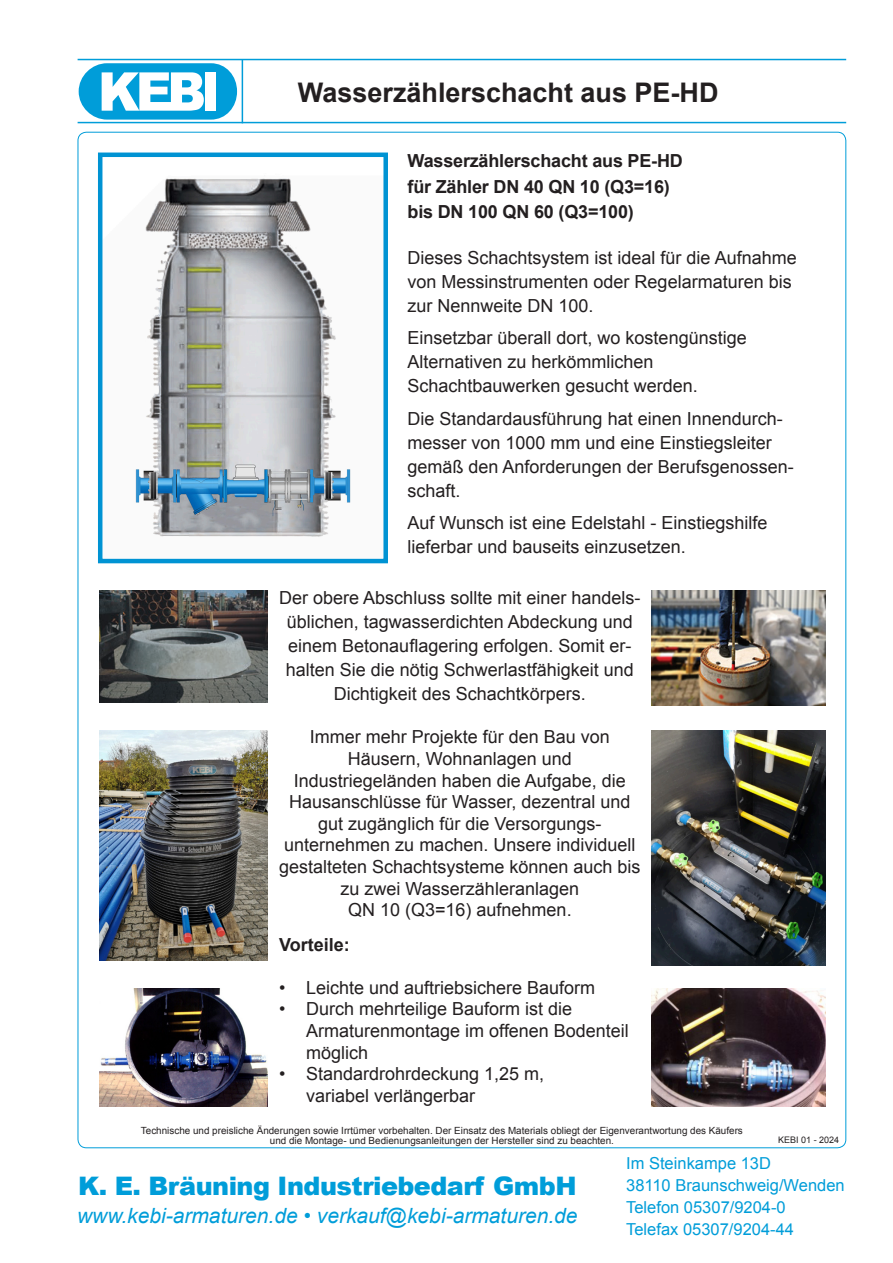
<style>
.page{position:relative;width:893px;height:1263px;background:#fff}
.page>*{position:absolute;margin:0;border:0;box-sizing:border-box;transform-origin:0 0}
.t1{font:700 27px "Arial";color:#231f20}
.t2{font:900 25.5px "Arial";letter-spacing:-.02em;color:#009dd9}
.t3{font:italic 21px "Arial";color:#009dd9}
.t4{font:18px/24px "Arial";color:#231f20}
.t5{font:700 18px/25.5px "Arial";letter-spacing:-.01em;color:#231f20}
.t6{font:16.5px/21.9px "Arial";color:#009dd9}
.t7{font:9.9px/9.9px "Arial";color:#231f20;text-align:center}
.t8{font:9px "Arial";color:#231f20}
</style>
<div class="page">
<hr style="left:78px;top:59px;width:768px;height:1px;background:#009dd9">
<hr style="left:78px;top:122px;width:768px;height:1px;background:#009dd9">
<hr style="left:242px;top:60px;width:1px;height:63px;background:#009dd9">
<div style="left:79px;top:63px;width:158px;height:57px;background:#009dd9;border-radius:28px"></div>
<div style="left:205px;top:72px;width:11px;height:39px;background:#fff"></div>
<svg style="left:102px;top:72px;width:102px;height:39px"></svg>
<img style="left:135px;top:178px;width:216px;height:359px">
<div style="left:98px;top:153px;width:290px;height:410px;border:4px solid #0093d3"></div>
<img style="left:99px;top:590px;width:169px;height:112px">
<img style="left:652px;top:590px;width:174px;height:116px">
<img style="left:99px;top:730px;width:169px;height:231px">
<img style="left:652px;top:730px;width:174px;height:236px">
<img style="left:99px;top:989px;width:169px;height:117px">
<img style="left:652px;top:989px;width:174px;height:117px">
<h1 class="t1" style="left:298px;top:82px;width:422px">Wasserzählerschacht aus PE-HD</h1>
<p class="t5" style="left:408px;top:150px;width:277px">Wasserzählerschacht aus PE-HD für Zähler DN 40 QN 10 (Q3=16) bis DN 100 QN 60 (Q3=100)</p>
<p class="t4" style="left:408px;top:247px;width:391px">Dieses Schachtsystem ist ideal für die Aufnahme von Messinstrumenten oder Regelarmaturen bis zur Nennweite DN 100.</p>
<p class="t4" style="left:408px;top:327px;width:341px">Einsetzbar überall dort, wo kostengünstige<br>Alternativen zu herkömmlichen<br>Schachtbauwerken gesucht werden.</p>
<p class="t4" style="left:408px;top:408px;width:388px">Die Standardausführung hat einen Innendurch&shy;messer von 1000 mm und eine Einstiegsleiter gemäß den Anforderungen der Berufsgenossen&shy;schaft.</p>
<p class="t4" style="left:408px;top:512px;width:361px">Auf Wunsch ist eine Edelstahl - Einstiegshilfe lieferbar und bauseits einzusetzen.</p>
<p class="t4" style="left:279px;top:587px;width:363px;text-align:center">Der obere Abschluss sollte mit einer handels&shy;üblichen, tagwasserdichten Abdeckung und einem Betonauflagering erfolgen. Somit er&shy;halten Sie die nötig Schwerlastfähigkeit und Dichtigkeit des Schachtkörpers.</p>
<p class="t4" style="left:279px;top:728px;width:363px;line-height:21.6px;text-align:center">Immer mehr Projekte für den Bau von Häusern, Wohnanlagen und Industriegeländen haben die Aufgabe, die Hausanschlüsse für Wasser, dezentral und gut zugänglich für die Versorgungs&shy;unternehmen zu machen. Unsere individuell gestalteten Schachtsysteme können auch bis zu zwei Wasserzähleranlagen<br>QN 10 (Q3=16) aufnehmen.</p>
<p class="t5" style="left:279px;top:933px;width:72px">Vorteile:</p>
<p class="t4" style="left:279px;top:977px;width:318px">• Leichte und auftriebsichere Bauform</p>
<p class="t4" style="left:306px;top:1000px;width:324px;line-height:21.6px;text-indent:-27px">• Durch mehrteilige Bauform ist die<br>Armaturenmontage im offenen Bodenteil möglich</p>
<p class="t4" style="left:306px;top:1065px;width:240px;line-height:21.6px;text-indent:-27px">• Standardrohrdeckung 1,25 m, variabel verlängerbar</p>
<p class="t7" style="left:141px;top:1127px;width:603px">Technische und preisliche Änderungen sowie Irrtümer vorbehalten. Der Einsatz des Materials obliegt der Eigenverantwortung des Käufers und die Montage- und Bedienungsanleitungen der Hersteller sind zu beachten.</p>
<p class="t8" style="left:778px;top:1136px;width:63px">KEBI 01 - 2024</p>
<h2 class="t2" style="left:78px;top:1177px;width:500px">K. E. Bräuning Industriebedarf GmbH</h2>
<p class="t3" style="left:77px;top:1208px;width:502px">www.kebi-armaturen.de • verkauf@kebi-armaturen.de</p>
<p class="t6" style="left:626px;top:1154px;width:220px">Im Steinkampe 13D<br>38110 Braunschweig/Wenden<br>Telefon 05307/9204-0<br>Telefax 05307/9204-44</p>
</div>
